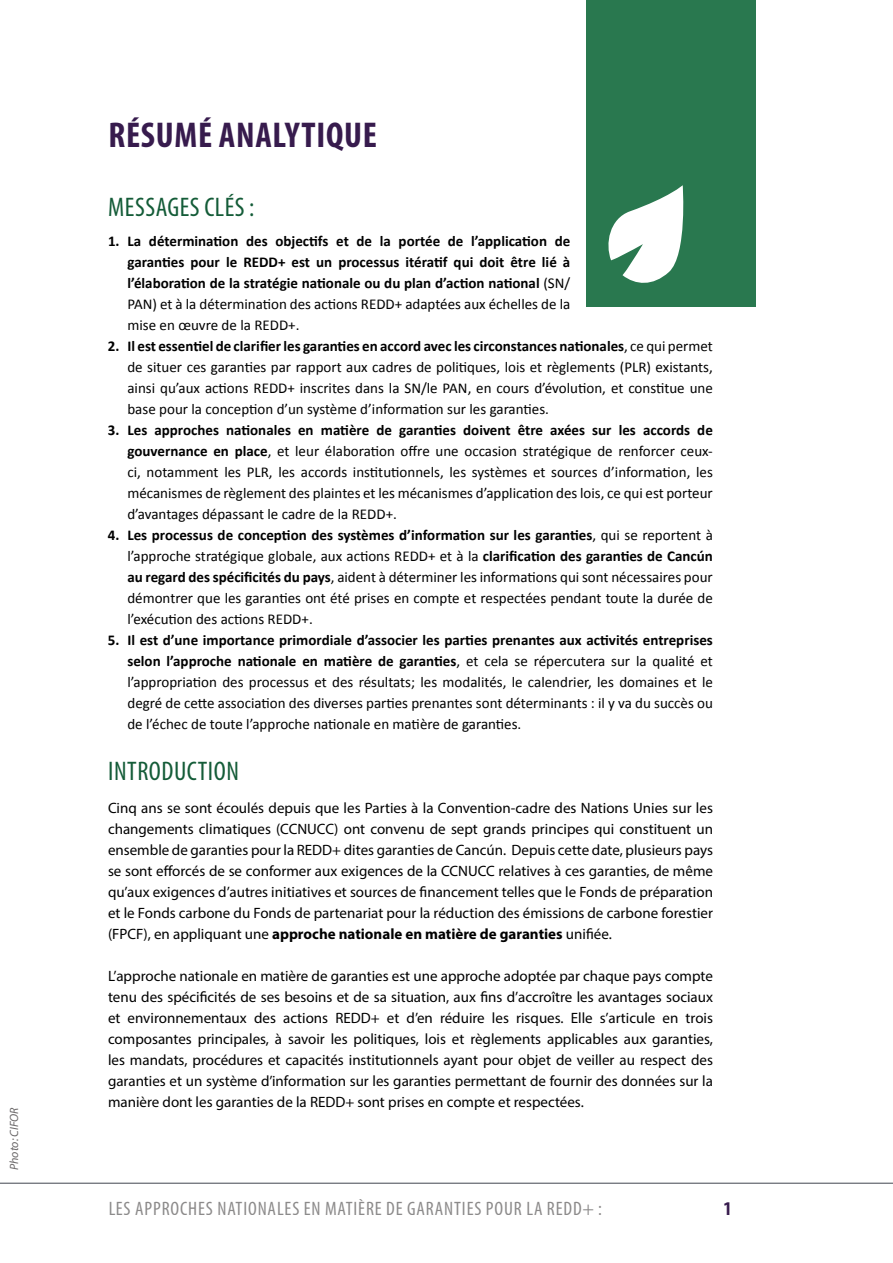
<style>
.page{position:relative;width:893px;height:1263px;background:#fff}
.page>*{position:absolute;margin:0;border:0;box-sizing:border-box;transform-origin:0 0}
.t1{font:700 condensed 36px "Myriad Pro";letter-spacing:.02em;color:#371b4d}
.t2{font:condensed 27px "Myriad Pro";letter-spacing:.02em;color:#145c38}
.t3{font:condensed 19.5px "Myriad Pro";letter-spacing:.045em;color:#555353}
.t4{font:700 condensed 19.5px "Myriad Pro";color:#371b4d}
.t5{font:15px/21px "Calibri";color:#000;text-align:justify}
.t6{font:15px/21px "Myriad Pro";color:#000;text-align:justify}
.t7{font:700 15px/21px "Calibri";color:#000;text-align:justify}
.t8{font:italic 12px "Myriad Pro";color:#6a6768}
.s1{font-weight:400}
.s2{font-weight:700}
</style>
<div class="page">
<hr style="left:0;top:1183px;width:893px;height:1px;background:#41464f">
<div style="left:587px;top:0;width:169px;height:306px;background:#29784f"></div>
<svg style="left:608px;top:185px;width:76px;height:98px"></svg>
<p class="t8" style="left:7px;top:1170px;width:64px;rotate:-90deg">Photo: CIFOR</p>
<h1 class="t1" style="left:108px;top:113px;width:270px">RÉSUMÉ ANALYTIQUE</h1>
<h2 class="t2" style="left:108px;top:191px;width:148px">MESSAGES CLÉS :</h2>
<p class="t7" style="left:127px;top:231px;width:444px;text-indent:-19px">1. La détermination des objectifs et de la portée de l’application de garanties pour le REDD+ est un processus itératif qui doit être lié à l’élaboration de la stratégie nationale ou du plan d’action national <span class="s1">(SN/ PAN) et à la détermination des actions REDD+ adaptées aux échelles de la mise en œuvre de la REDD+.</span></p>
<p class="t5" style="left:127px;top:336px;width:587px;text-indent:-19px"><span class="s2">2. Il est essentiel de clarifier les garanties en accord avec les circonstances nationales</span>, ce qui permet de situer ces garanties par rapport aux cadres de politiques, lois et règlements (PLR) existants, ainsi qu’aux actions REDD+ inscrites dans la SN/le PAN, en cours d’évolution, et constitue une base pour la conception d’un système d’information sur les garanties.</p>
<p class="t5" style="left:127px;top:420px;width:587px;text-indent:-19px"><span class="s2">3. Les approches nationales en matière de garanties doivent être axées sur les accords de gouvernance en place</span>, et leur élaboration offre une occasion stratégique de renforcer ceux&shy;ci, notamment les PLR, les accords institutionnels, les systèmes et sources d’information, les mécanismes de règlement des plaintes et les mécanismes d’application des lois, ce qui est porteur d’avantages dépassant le cadre de la REDD+.</p>
<p class="t5" style="left:127px;top:525px;width:587px;text-indent:-19px"><span class="s2">4. Les processus de conception des systèmes d’information sur les garanties</span>, qui se reportent à l’approche stratégique globale, aux actions REDD+ et à la <span class="s2">clarification des garanties de Cancún au regard des spécificités du pays</span>, aident à déterminer les informations qui sont nécessaires pour démontrer que les garanties ont été prises en compte et respectées pendant toute la durée de l’exécution des actions REDD+.</p>
<p class="t5" style="left:127px;top:630px;width:587px;text-indent:-19px"><span class="s2">5. Il est d’une importance primordiale d’associer les parties prenantes aux activités entreprises selon l’approche nationale en matière de garanties</span>, et cela se répercutera sur la qualité et l’appropriation des processus et des résultats; les modalités, le calendrier, les domaines et le degré de cette association des diverses parties prenantes sont déterminants : il y va du succès ou de l’échec de toute l’approche nationale en matière de garanties.</p>
<h2 class="t2" style="left:108px;top:755px;width:132px">INTRODUCTION</h2>
<p class="t6" style="left:108px;top:797px;width:606px">Cinq ans se sont écoulés depuis que les Parties à la Convention-cadre des Nations Unies sur les changements climatiques (CCNUCC) ont convenu de sept grands principes qui constituent un ensemble de garanties pour la REDD+ dites garanties de Cancún. Depuis cette date, plusieurs pays se sont efforcés de se conformer aux exigences de la CCNUCC relatives à ces garanties, de même qu’aux exigences d’autres initiatives et sources de financement telles que le Fonds de préparation et le Fonds carbone du Fonds de partenariat pour la réduction des émissions de carbone forestier (FPCF), en appliquant une <span class="s2">approche nationale en matière de garanties</span> unifiée.</p>
<p class="t6" style="left:108px;top:965px;width:606px">L’approche nationale en matière de garanties est une approche adoptée par chaque pays compte tenu des spécificités de ses besoins et de sa situation, aux fins d’accroître les avantages sociaux et environnementaux des actions REDD+ et d’en réduire les risques. Elle s’articule en trois composantes principales, à savoir les politiques, lois et règlements applicables aux garanties, les mandats, procédures et capacités institutionnels ayant pour objet de veiller au respect des garanties et un système d’information sur les garanties permettant de fournir des données sur la manière dont les garanties de la REDD+ sont prises en compte et respectées.</p>
<h3 class="t3" style="left:108px;top:1196px;width:495px">LES APPROCHES NATIONALES EN MATIÈRE DE GARANTIES POUR LA REDD+ :</h3>
<h3 class="t4" style="left:723px;top:1197px;width:10px">1</h3>
</div>
